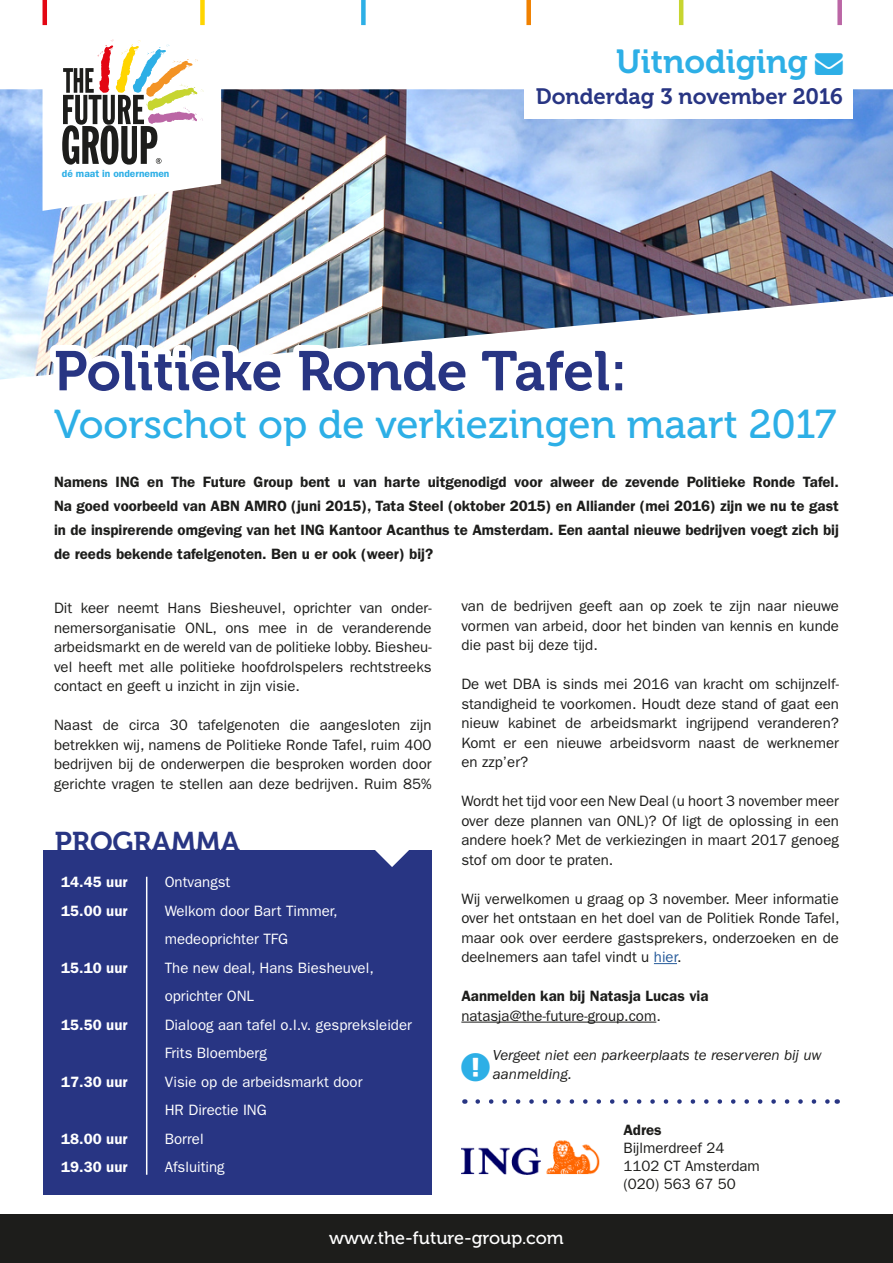
<style>
.page{position:relative;width:893px;height:1263px;background:#fff}
.page>*{position:absolute;margin:0;border:0;box-sizing:border-box;transform-origin:0 0}
.t1{font:55.5px "Museo 700";color:#283583}
.t2{font:40.2px "Museo 500";color:#2dafe6}
.t3{font:33.3px "Museo 700";color:#2dafe6}
.t4{font:28.5px "Museo 700";color:#283583}
.t5{font:22.2px "Museo 700";color:#283583}
.t6{font:18px "Museo 500";color:#fff}
.t7{font:15px/19.5px "ITC Franklin Gothic Std";color:#1d1d1b;text-align:justify}
.t8{font:600 15px/24px "ITC Franklin Gothic Std";color:#1d1d1b;text-align:justify}
.t9{font:15px/28.5px "ITC Franklin Gothic Std";color:#fff}
.t10{font:600 15px "ITC Franklin Gothic Std";color:#fff}
.t11{font:italic 15px/19.5px "ITC Franklin Gothic Std";color:#1d1d1b}
.t12{font:600 10.2px "ITC Franklin Gothic Std";color:#2dafe6}
.s1{color:#275b9b}
</style>
<div class="page">
<img style="left:0;top:89px;width:893px;height:290px">
<div style="left:44px;top:850px;width:388px;height:345px;background:#283583"></div>
<div style="left:0;top:1214px;width:893px;height:49px;background:#1d1d1b"></div>
<svg style="left:44px;top:339px;width:590px;height:40px"></svg>
<svg style="left:43px;top:25px;width:178px;height:186px"></svg>
<svg style="left:654px;top:963px;width:23px;height:1px"></svg>
<hr style="left:461px;top:1022px;width:195px;height:1px;background:#1d1d1b">
<svg style="left:375px;top:850px;width:34px;height:17px"></svg>
<svg style="left:478px;top:1099px;width:352px;height:5px"></svg>
<img style="left:461px;top:1140px;width:139px;height:35px">
<hr style="left:146px;top:877px;width:1px;height:298px;background:#fff">
<div style="left:524px;top:78px;width:329px;height:40px;background:#fff"></div>
<hr style="left:43px;top:0;width:4px;height:25px;background:#e30613">
<div style="left:200px;top:0;width:5px;height:25px;background:#ffd500"></div>
<div style="left:361px;top:0;width:5px;height:25px;background:#2dafe6"></div>
<div style="left:526px;top:0;width:5px;height:25px;background:#f08100"></div>
<hr style="left:679px;top:0;width:4px;height:25px;background:#c7d530">
<div style="left:837px;top:0;width:5px;height:25px;background:#bb66a5"></div>
<p class="t12" style="left:62px;top:167px;width:109px">dé maat in ondernemen</p>
<h3 class="t3" style="left:616px;top:43px;width:228px">Uitnodiging →</h3>
<h3 class="t5" style="left:536px;top:84px;width:309px">Donderdag 3 november 2016</h3>
<h1 class="t1" style="left:54px;top:340px;width:575px">Politieke Ronde Tafel:</h1>
<h2 class="t2" style="left:54px;top:402px;width:784px">Voorschot op de verkiezingen maart 2017</h2>
<p class="t8" style="left:54px;top:470px;width:786px">Namens ING en The Future Group bent u van harte uitgenodigd voor alweer de zevende Politieke Ronde Tafel.<br>Na goed voorbeeld van ABN AMRO (juni 2015), Tata Steel (oktober 2015) en Alliander (mei 2016) zijn we nu te gast in de inspirerende omgeving van het ING Kantoor Acanthus te Amsterdam. Een aantal nieuwe bedrijven voegt zich bij de reeds bekende tafelgenoten. Ben u er ook (weer) bij?</p>
<p class="t7" style="left:54px;top:598px;width:379px">Dit keer neemt Hans Biesheuvel, oprichter van onder&shy;nemersorganisatie ONL, ons mee in de veranderende arbeidsmarkt en de wereld van de politieke lobby. Biesheu&shy;vel heeft met alle politieke hoofdrolspelers rechtstreeks contact en geeft u inzicht in zijn visie.</p>
<p class="t7" style="left:54px;top:715px;width:379px">Naast de circa 30 tafelgenoten die aangesloten zijn betrekken wij, namens de Politieke Ronde Tafel, ruim 400 bedrijven bij de onderwerpen die besproken worden door gerichte vragen te stellen aan deze bedrijven. Ruim 85%</p>
<h3 class="t4" style="left:55px;top:826px;width:187px">PROGRAMMA</h3>
<p class="t10" style="left:61px;top:873px;width:68px">14.45 uur</p>
<p class="t9" style="left:165px;top:868px;width:67px">Ontvangst</p>
<p class="t10" style="left:61px;top:901px;width:68px">15.00 uur</p>
<p class="t9" style="left:165px;top:896px;width:174px">Welkom door Bart Timmer, medeoprichter TFG</p>
<p class="t10" style="left:61px;top:958px;width:68px">15.10 uur</p>
<p class="t9" style="left:165px;top:953px;width:211px">The new deal, Hans Biesheuvel, oprichter ONL</p>
<p class="t10" style="left:61px;top:1015px;width:68px">15.50 uur</p>
<p class="t9" style="left:165px;top:1010px;width:249px">Dialoog aan tafel o.l.v. gespreksleider<br>Frits Bloemberg</p>
<p class="t10" style="left:61px;top:1072px;width:68px">17.30 uur</p>
<p class="t9" style="left:165px;top:1067px;width:199px">Visie op de arbeidsmarkt door<br>HR Directie ING</p>
<p class="t10" style="left:61px;top:1129px;width:68px">18.00 uur</p>
<p class="t9" style="left:165px;top:1124px;width:40px">Borrel</p>
<p class="t10" style="left:61px;top:1158px;width:68px">19.30 uur</p>
<p class="t9" style="left:165px;top:1153px;width:62px">Afsluiting</p>
<p class="t7" style="left:461px;top:596px;width:379px">van de bedrijven geeft aan op zoek te zijn naar nieuwe vormen van arbeid, door het binden van kennis en kunde die past bij deze tijd.</p>
<p class="t7" style="left:461px;top:674px;width:379px">De wet DBA is sinds mei 2016 van kracht om schijnzelf&shy;standigheid te voorkomen. Houdt deze stand of gaat een nieuw kabinet de arbeidsmarkt ingrijpend veranderen?<br>Komt er een nieuwe arbeidsvorm naast de werknemer en zzp’er?</p>
<p class="t7" style="left:461px;top:791px;width:379px">Wordt het tijd voor een New Deal (u hoort 3 november meer over deze plannen van ONL)? Of ligt de oplossing in een andere hoek? Met de verkiezingen in maart 2017 genoeg stof om door te praten.</p>
<p class="t7" style="left:461px;top:889px;width:380px">Wij verwelkomen u graag op 3 november. Meer informatie over het ontstaan en het doel van de Politiek Ronde Tafel, maar ook over eerdere gastsprekers, onderzoeken en de deelnemers aan tafel vindt u <span class="s1">hier</span>.</p>
<p class="t8" style="left:461px;top:984px;width:249px">Aanmelden kan bij Natasja Lucas via</p>
<p class="t7" style="left:461px;top:1006px;width:201px">natasja@the-future-group.com.</p>
<p class="t11" style="left:493px;top:1045px;width:330px">Vergeet niet een parkeerplaats te reserveren bij uw aanmelding.</p>
<p class="t8" style="left:623px;top:1117px;width:40px">Adres</p>
<p class="t7" style="left:623px;top:1139px;width:138px;line-height:18px;text-align:left">Bijlmerdreef 24<br>1102 CT Amsterdam (020) 563 67 50</p>
<p class="t6" style="left:329px;top:1227px;width:236px">www.the-future-group.com</p>
</div>
